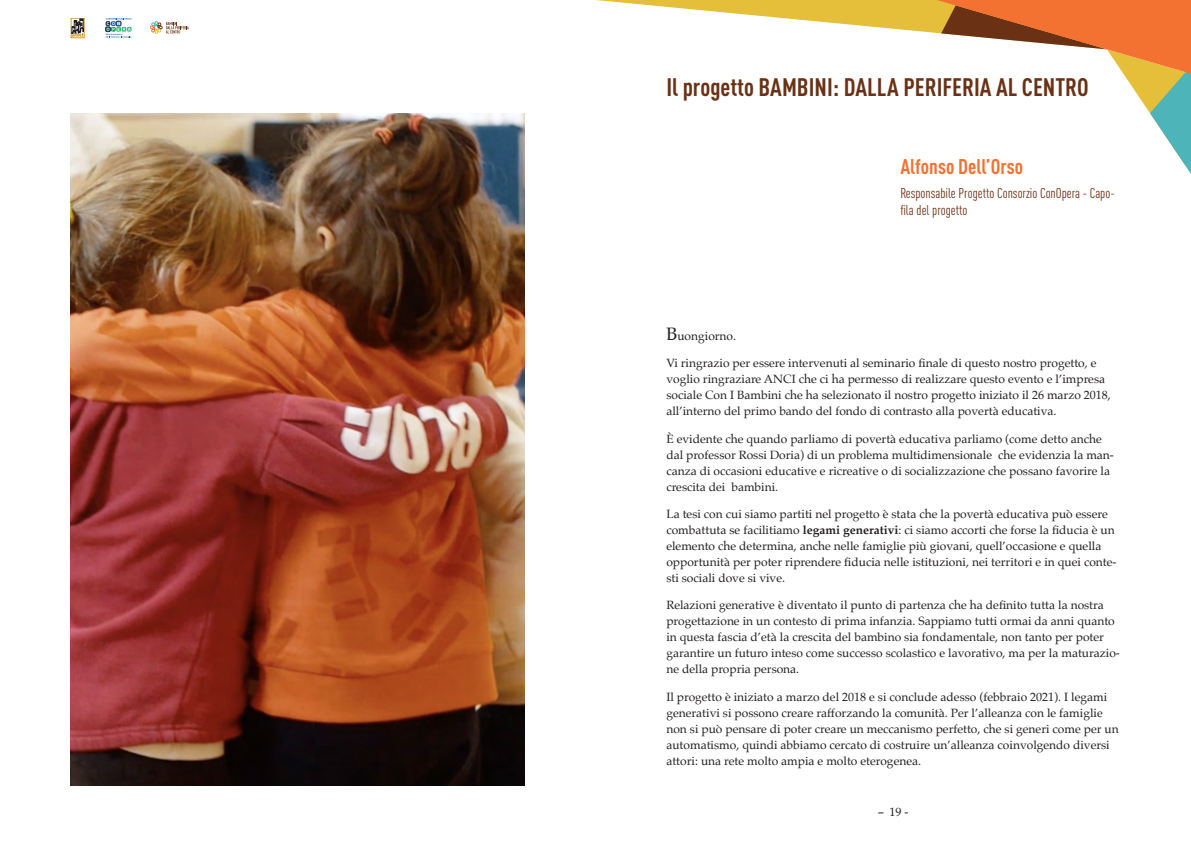
<style>
.page{position:relative;width:1191px;height:842px;background:#fff}
.page>*{position:absolute;margin:0;border:0;box-sizing:border-box;transform-origin:0 0}
.t1{font:700 25px "FFDIN Pro Cond";color:#6a3115}
.t2{font:700 21px "FFDIN Pro Cond";color:#f37131}
.t3{font:14px/16.8px "FFDIN Pro Cond";color:#6a3115}
.t4{font:12px/16px "Palatino";color:#231f20}
.t5{font:12px "Palatino";color:#231f20;scale:1.65 1}
.s1{font-size:18px}
.s2{font-weight:700}
</style>
<div class="page">
<svg style="left:596px;top:0;width:595px;height:174px"></svg>
<svg style="left:150px;top:21px;width:39px;height:13px"></svg>
<svg style="left:105px;top:18px;width:27px;height:20px"></svg>
<svg style="left:72px;top:19px;width:11px;height:18px"></svg>
<img style="left:71px;top:113px;width:453px;height:672px">
<h1 class="t1" style="left:666px;top:68px;width:424px">Il progetto BAMBINI: DALLA PERIFERIA AL CENTRO</h1>
<h2 class="t2" style="left:900px;top:151px;width:124px">Alfonso Dell’Orso</h2>
<p class="t3" style="left:900px;top:184px;width:216px">Responsabile Progetto Consorzio ConOpera - Capo&shy;fila del progetto</p>
<p class="t4" style="left:666px;top:328px;width:71px"><span class="s1">B</span>uongiorno.</p>
<p class="t4" style="left:666px;top:355px;width:446px">Vi ringrazio per essere intervenuti al seminario finale di questo nostro progetto, e voglio ringraziare ANCI che ci ha permesso di realizzare questo evento e l’impresa sociale Con I Bambini che ha selezionato il nostro progetto iniziato il 26 marzo 2018, all’interno del primo bando del fondo di contrasto alla povertà educativa.</p>
<p class="t4" style="left:666px;top:430px;width:449px">È evidente che quando parliamo di povertà educativa parliamo (come detto anche dal professor Rossi Doria) di un problema multidimensionale che evidenzia la man&shy;canza di occasioni educative e ricreative o di socializzazione che possano favorire la crescita dei bambini.</p>
<p class="t4" style="left:666px;top:506px;width:451px">La tesi con cui siamo partiti nel progetto è stata che la povertà educativa può essere combattuta se facilitiamo <span class="s2">legami generativi</span>: ci siamo accorti che forse la fiducia è un elemento che determina, anche nelle famiglie più giovani, quell’occasione e quella opportunità per poter riprendere fiducia nelle istituzioni, nei territori e in quei conte&shy;sti sociali dove si vive.</p>
<p class="t4" style="left:666px;top:597px;width:455px">Relazioni generative è diventato il punto di partenza che ha definito tutta la nostra progettazione in un contesto di prima infanzia. Sappiamo tutti ormai da anni quanto in questa fascia d’età la crescita del bambino sia fondamentale, non tanto per poter garantire un futuro inteso come successo scolastico e lavorativo, ma per la maturazio&shy;ne della propria persona.</p>
<p class="t4" style="left:666px;top:688px;width:454px">Il progetto è iniziato a marzo del 2018 e si conclude adesso (febbraio 2021). I legami generativi si possono creare rafforzando la comunità. Per l’alleanza con le famiglie non si può pensare di poter creare un meccanismo perfetto, che si generi come per un automatismo, quindi abbiamo cercato di costruire un’alleanza coinvolgendo diversi attori: una rete molto ampia e molto eterogenea.</p>
<p class="t5" style="left:878px;top:802px;width:20px">- 19 -</p>
</div>
